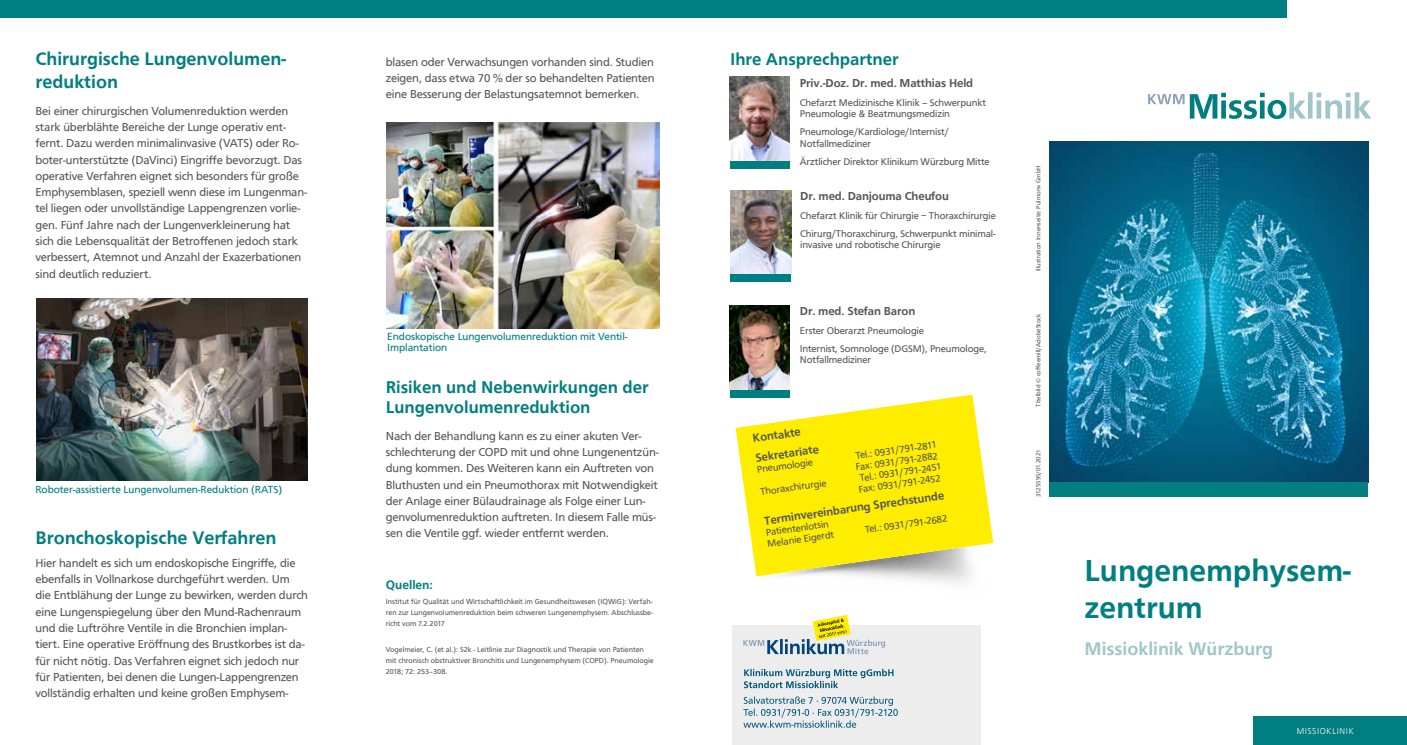
<style>
.page{position:relative;width:1407px;height:745px;background:#fff}
.page>*{position:absolute;margin:0;border:0;box-sizing:border-box;transform-origin:0 0}
.t1{font:500 31.25px/37.5px "Front Page";color:#007e80}
.t2{font:500 18.75px/22.5px "Front Page";color:#007e80}
.t3{font:500 18.75px "Front Page";color:#a1c6c9}
.t4{font:500 17.5px/20px "Front Page";color:#007e80}
.t5{font:500 12.5px "Front Page";color:#007e80}
.t6{font:11.88px/16.2px "Front Page";letter-spacing:-.01em;color:#575756}
.t7{font:500 11.88px/19.8px "Front Page";letter-spacing:-.01em;color:#575756}
.t8{font:10.62px/11.2px "Front Page";color:#007e80}
.t9{font:10px/11.2px "Front Page";letter-spacing:-.01em;color:#575756}
.t10{font:300 8.75px "Front Page";letter-spacing:.07em;color:#fff}
.t11{font:7.5px/11.2px "Front Page";color:#575756;text-align:justify}
.t12{font:6.38px "Front Page";color:#575756}
</style>
<div class="page">
<svg style="left:1190px;top:92px;width:181px;height:27px"></svg>
<svg style="left:1148px;top:94px;width:36px;height:10px"></svg>
<div style="left:0;top:0;width:1286px;height:18px;background:#007e80"></div>
<div style="left:733px;top:624px;width:248px;height:120px;background:#ededed"></div>
<svg style="left:743px;top:624px;width:126px;height:29px"></svg>
<svg style="left:743px;top:696px;width:155px;height:31px"></svg>
<svg style="left:744px;top:668px;width:149px;height:19px"></svg>
<div style="left:1253px;top:716px;width:154px;height:28px;background:#007e80"></div>
<img style="left:1049px;top:142px;width:319px;height:340px">
<div style="left:1049px;top:482px;width:319px;height:14px;background:#007e80"></div>
<img style="left:759px;top:576px;width:222px;height:74px">
<svg style="left:735px;top:394px;width:258px;height:182px;fill:#ffed00"></svg>
<img style="left:730px;top:77px;width:60px;height:84px">
<div style="left:730px;top:161px;width:60px;height:8px;background:#007e80"></div>
<img style="left:731px;top:190px;width:60px;height:84px">
<div style="left:731px;top:274px;width:60px;height:8px;background:#007e80"></div>
<img style="left:730px;top:305px;width:60px;height:84px">
<div style="left:730px;top:389px;width:60px;height:8px;background:#007e80"></div>
<img style="left:36px;top:298px;width:272px;height:182px">
<img style="left:386px;top:122px;width:274px;height:206px">
<h2 class="t2" style="left:35px;top:46px;width:252px">Chirurgische Lungenvolumen&shy;reduktion</h2>
<p class="t6" style="left:35px;top:102px;width:273px">Bei einer chirurgischen Volumenreduktion werden stark überblähte Bereiche der Lunge operativ ent&shy;fernt. Dazu werden minimalinvasive (VATS) oder Ro&shy;boter-unterstützte (DaVinci) Eingriffe bevorzugt. Das operative Verfahren eignet sich besonders für große Emphysemblasen, speziell wenn diese im Lungenman&shy;tel liegen oder unvollständige Lappengrenzen vorlie&shy;gen. Fünf Jahre nach der Lungenverkleinerung hat sich die Lebensqualität der Betroffenen jedoch stark verbessert, Atemnot und Anzahl der Exazerbationen sind deutlich reduziert.</p>
<p class="t6" style="left:386px;top:53px;width:270px;text-align:justify">blasen oder Verwachsungen vorhanden sind. Studien zeigen, dass etwa 70 % der so behandelten Patienten eine Besserung der Belastungsatemnot bemerken.</p>
<h3 class="t4" style="left:730px;top:48px;width:170px">Ihre Ansprechpartner</h3>
<p class="t7" style="left:800px;top:73px;width:175px">Priv.-Doz. Dr. med. Matthias Held</p>
<p class="t9" style="left:800px;top:96px;width:188px">Chefarzt Medizinische Klinik – Schwerpunkt<br>Pneumologie &amp; Beatmungsmedizin</p>
<p class="t9" style="left:800px;top:125px;width:151px">Pneumologe/Kardiologe/Internist/<br>Notfallmediziner</p>
<p class="t9" style="left:800px;top:155px;width:191px">Ärztlicher Direktor Klinikum Würzburg Mitte</p>
<p class="t7" style="left:800px;top:185px;width:150px">Dr. med. Danjouma Cheufou</p>
<p class="t9" style="left:800px;top:205px;width:197px;line-height:18.4px">Chefarzt Klinik für Chirurgie − Thoraxchirurgie<br>Chirurg/Thoraxchirurg, Schwerpunkt minimal-</p>
<p class="t9" style="left:800px;top:238px;width:142px">invasive und robotische Chirurgie</p>
<p class="t12" style="left:1034px;top:271px;width:107px;rotate:-90deg">Illustration Innenseite: Pulmonx GmbH</p>
<p class="t7" style="left:800px;top:300px;width:117px">Dr. med. Stefan Baron</p>
<p class="t9" style="left:800px;top:320px;width:188px;line-height:18.4px">Erster Oberarzt Pneumologie<br>Internist, Somnologe (DGSM), Pneumologe,</p>
<p class="t9" style="left:800px;top:353px;width:73px">Notfallmediziner</p>
<p class="t12" style="left:1034px;top:406px;width:94px;rotate:-90deg">Titelbild © coffeemill/AdobeStock</p>
<p class="t8" style="left:387px;top:329px;width:242px">Endoskopische Lungenvolumenreduktion mit Ventil-<br>Implantation</p>
<h3 class="t4" style="left:386px;top:375px;width:264px">Risiken und Nebenwirkungen der<br>Lungenvolumenreduktion</h3>
<p class="t6" style="left:386px;top:426px;width:274px">Nach der Behandlung kann es zu einer akuten Ver&shy;schlechterung der COPD mit und ohne Lungenentzün&shy;dung kommen. Des Weiteren kann ein Auftreten von Bluthusten und ein Pneumothorax mit Notwendigkeit der Anlage einer Bülaudrainage als Folge einer Lun&shy;genvolumenreduktion auftreten. In diesem Falle müs&shy;sen die Ventile ggf. wieder entfernt werden.</p>
<p class="t5" style="left:386px;top:575px;width:49px">Quellen:</p>
<p class="t11" style="left:386px;top:594px;width:269px">Institut für Qualität und Wirtschaftlichkeit im Gesundheitswesen (IQWiG): Verfah&shy;ren zur Lungenvolumenreduktion beim schweren Lungenemphysem. Abschlussbe&shy;richt vom 7.2.2017</p>
<p class="t11" style="left:386px;top:642px;width:269px;text-align:left">Vogelmeier, C. (et al.): S2k - Leitlinie zur Diagnostik und Therapie von Patienten mit chronisch obstruktiver Bronchitis und Lungenemphysem (COPD). Pneumologie<br>2018; 72: 253–308.</p>
<p class="t7" style="left:751px;top:427px;width:65px;rotate:-8deg">Kontakte<br>Sekretariate</p>
<p class="t9" style="left:756px;top:463px;width:58px;rotate:-8deg">Pneumologie</p>
<p class="t9" style="left:853px;top:449px;width:85px;rotate:-8deg">Tel.: 0931/791-2811<br>Fax: 0931/791-2882</p>
<p class="t12" style="left:1034px;top:496px;width:49px;rotate:-90deg">3125595/01.2021</p>
<p class="t9" style="left:856px;top:471px;width:87px;rotate:-8deg">Tel.: 0931/791-2451<br>Fax: 0931/791-2452</p>
<p class="t7" style="left:763px;top:509px;width:183px;rotate:-8deg">Terminvereinbarung Sprechstunde</p>
<p class="t9" style="left:765px;top:525px;width:69px;rotate:-8deg">Patientenlotsin<br>Melanie Eigerdt</p>
<p class="t9" style="left:864px;top:523px;width:85px;rotate:-8deg">Tel.: 0931/791-2682</p>
<p class="t9" style="left:759px;top:485px;width:68px;rotate:-8deg">Thoraxchirurgie</p>
<p class="t8" style="left:35px;top:482px;width:248px">Roboter-assistierte Lungenvolumen-Reduktion (RATS)</p>
<h2 class="t2" style="left:35px;top:524px;width:243px">Bronchoskopische Verfahren</h2>
<p class="t6" style="left:35px;top:553px;width:274px">Hier handelt es sich um endoskopische Eingriffe, die ebenfalls in Vollnarkose durchgeführt werden. Um die Entblähung der Lunge zu bewirken, werden durch eine Lungenspiegelung über den Mund-Rachenraum und die Luftröhre Ventile in die Bronchien implan&shy;tiert. Eine operative Eröffnung des Brustkorbes ist da&shy;für nicht nötig. Das Verfahren eignet sich jedoch nur für Patienten, bei denen die Lungen-Lappengrenzen vollständig erhalten und keine großen Emphysem-</p>
<h1 class="t1" style="left:1084px;top:548px;width:268px">Lungenemphysem&shy;zentrum</h1>
<h2 class="t3" style="left:1084px;top:634px;width:190px">Missioklinik Würzburg</h2>
<p class="t10" style="left:1297px;top:723px;width:59px">MISSIOKLINIK</p>
</div>
